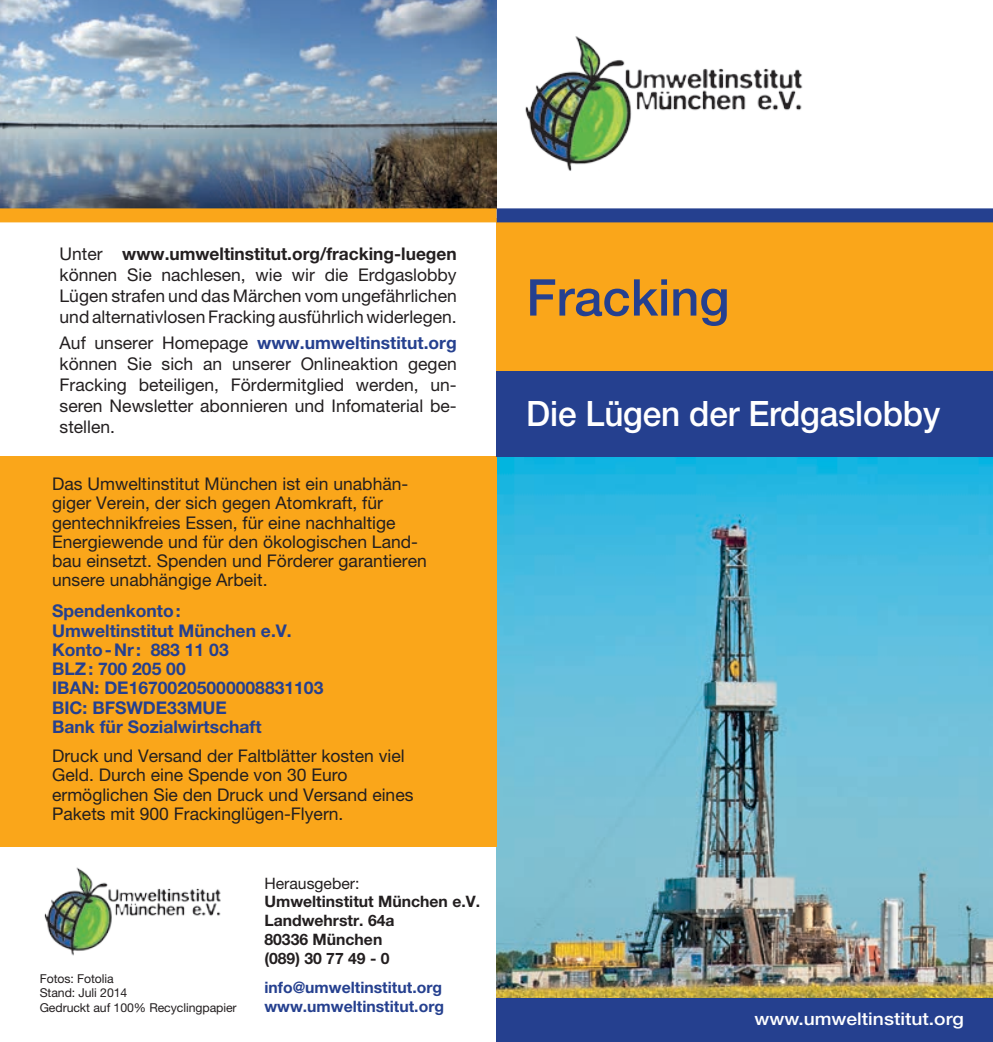
<style>
.page{position:relative;width:993px;height:1042px;background:#fff}
.page>*{position:absolute;margin:0;border:0;box-sizing:border-box;transform-origin:0 0}
.t1{font:500 50.75px "Helvetica Neue LT Pro";color:#25408f}
.t2{font:500 35px "Helvetica Neue LT Pro";letter-spacing:-.005em;color:#fff;scale:.95 1}
.t3{font:17.5px/19.2px "Helvetica Neue LT Pro";color:#231f20;text-align:justify}
.t4{font:700 17.5px/19.2px "Helvetica Neue LT Pro";color:#25408f}
.t5{font:500 17.5px "Helvetica Neue LT Pro";color:#fff;scale:1.1 1}
.t6{font:700 15.75px/18.9px "Helvetica Neue LT Pro";color:#231f20}
.t7{font:700 15.75px/18.9px "Helvetica Neue LT Pro";color:#25408f}
.t8{font:15.75px "Helvetica Neue LT Pro";color:#231f20}
.t9{font:12.25px/14.7px "Helvetica Neue LT Pro";letter-spacing:-.005em;color:#231f20}
.s1{font-weight:700}
.s2{font-weight:700;color:#25408f}
</style>
<div class="page">
<img style="left:496px;top:456px;width:496px;height:542px">
<img style="left:0;top:0;width:496px;height:208px">
<div style="left:496px;top:219px;width:496px;height:152px;background:#faa61a"></div>
<div style="left:0;top:456px;width:496px;height:390px;background:#faa61a"></div>
<img style="left:44px;top:867px;width:177px;height:89px">
<div style="left:496px;top:208px;width:496px;height:14px;background:#25408f"></div>
<div style="left:0;top:208px;width:496px;height:14px;background:#faa61a"></div>
<div style="left:496px;top:998px;width:496px;height:44px;background:#25408f"></div>
<div style="left:496px;top:371px;width:496px;height:85px;background:#25408f"></div>
<img style="left:496px;top:11px;width:307px;height:184px">
<p class="t3" style="left:60px;top:243px;width:398px;line-height:21px">Unter <span class="s1">www.umweltinstitut.org/fracking-luegen </span>können Sie nachlesen, wie wir die Erdgaslobby Lügen strafen und das Märchen vom ungefährlichen und alternativlosen Fracking ausführlich widerlegen.</p>
<p class="t3" style="left:60px;top:332px;width:398px;line-height:21px">Auf unserer Homepage <span class="s2">www.umweltinstitut.org </span>können Sie sich an unserer Onlineaktion gegen Fracking beteiligen, Fördermitglied werden, un&shy;seren Newsletter abonnieren und Infomaterial be&shy;stellen.</p>
<p class="t3" style="left:52px;top:474px;width:376px;text-align:left">Das Umweltinstitut München ist ein unabhän&shy;giger Verein, der sich gegen Atomkraft, für gentechnikfreies Essen, für eine nachhaltige Energiewende und für den ökologischen Land&shy;bau einsetzt. Spenden und Förderer garantieren unsere unabhängige Arbeit.</p>
<p class="t4" style="left:52px;top:601px;width:273px">Spendenkonto:<br>Umweltinstitut München e.V.<br>Konto-Nr: 883 11 03<br>BLZ: 700 205 00<br>IBAN: DE16700205000008831103<br>BIC: BFSWDE33MUE<br>Bank für Sozialwirtschaft</p>
<p class="t3" style="left:52px;top:746px;width:363px;text-align:left">Druck und Versand der Faltblätter kosten viel Geld. Durch eine Spende von 30 Euro ermöglichen Sie den Druck und Versand eines Pakets mit 900 Frackinglügen-Flyern.</p>
<p class="t9" style="left:40px;top:970px;width:198px">Fotos: Fotolia<br>Stand: Juli 2014<br>Gedruckt auf 100% Recyclingpapier</p>
<p class="t8" style="left:264px;top:873px;width:97px">Herausgeber:</p>
<p class="t6" style="left:264px;top:892px;width:217px">Umweltinstitut München e.V.<br>Landwehrstr. 64a<br>80336 München<br>(089) 30 77 49 - 0</p>
<p class="t7" style="left:264px;top:977px;width:181px">info@umweltinstitut.org www.umweltinstitut.org</p>
<h1 class="t1" style="left:526px;top:267px;width:205px">Fracking</h1>
<h2 class="t2" style="left:526px;top:393px;width:437px">Die Lügen der Erdgaslobby</h2>
<p class="t5" style="left:754px;top:1008px;width:192px">www.umweltinstitut.org</p>
</div>
